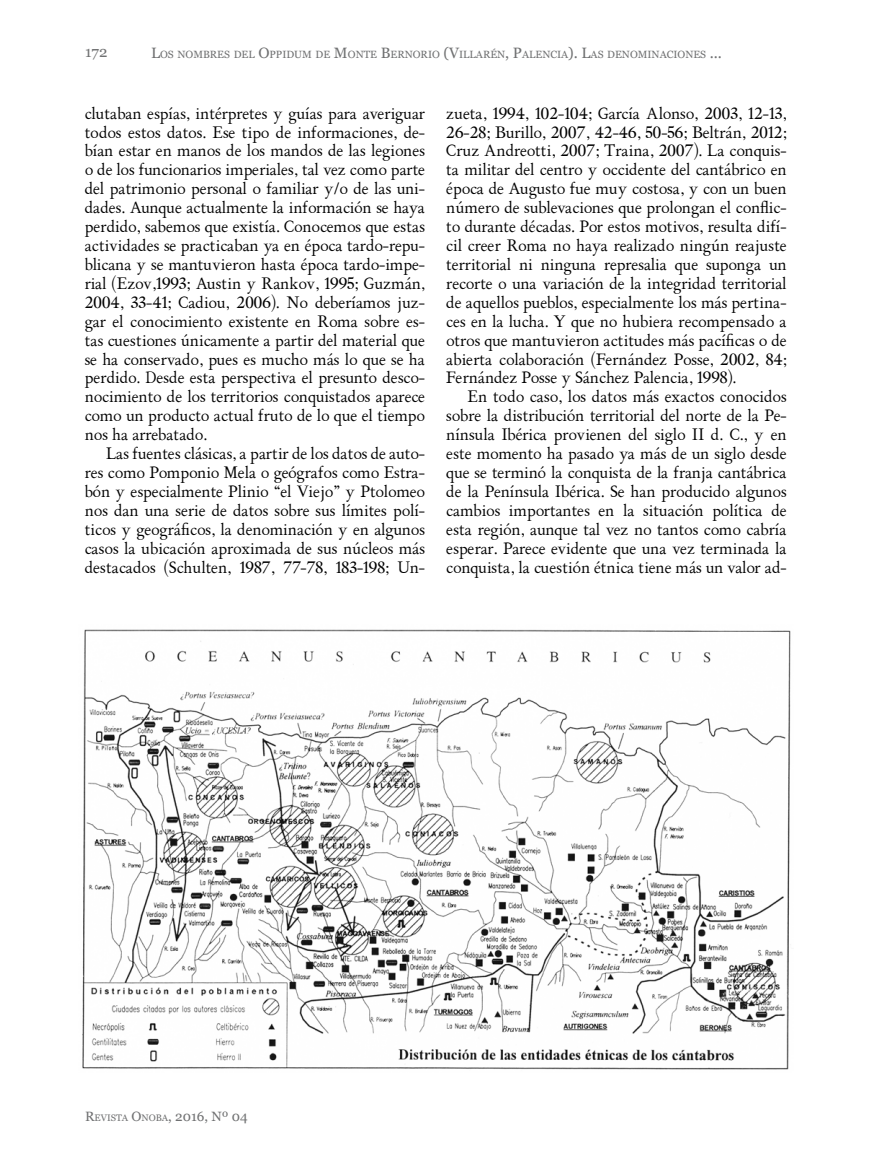
<style>
.page{position:relative;width:872px;height:1170px;background:#fff}
.page>*{position:absolute;margin:0;border:0;box-sizing:border-box;transform-origin:0 0}
.t1{font:15.75px/18.9px "ALPHABETUM Unicode";color:#000;text-align:justify}
.t2{font:15px "Georgia";color:#707172}
.t3{font:10.5px "Georgia";color:#707172}
.t4{font:9.45px "Georgia";color:#707172}
.s1{font-size:15px}
.s2{font-size:13.5px}
</style>
<div class="page">
<img style="left:82px;top:629px;width:709px;height:441px">
<p class="t2" style="left:85px;top:41px;width:24px">172</p>
<p class="t3" style="left:151px;top:47px;width:572px"><span class="s1">L</span>OS NOMBRES DEL <span class="s1">O</span>PPIDUM DE <span class="s1">M</span>ONTE <span class="s1">B</span>ERNORIO <span class="s1">(V</span>ILLARÉN<span class="s1">, P</span>ALENCIA<span class="s1">). L</span>AS DENOMINACIONES <span class="s1">...</span></p>
<p class="t1" style="left:85px;top:104px;width:342px">clutaban espías, intérpretes y guías para averiguar todos estos datos. Ese tipo de informaciones, de&shy;bían estar en manos de los mandos de las legiones o de los funcionarios imperiales, tal vez como parte del patrimonio personal o familiar y/o de las uni&shy;dades. Aunque actualmente la información se haya perdido, sabemos que existía. Conocemos que estas actividades se practicaban ya en época tardo-repu&shy;blicana y se mantuvieron hasta época tardo-impe&shy;rial (Ezov,1993; Austin y Rankov, 1995; Guzmán, 2004, 33-41; Cadiou, 2006). No deberíamos juz&shy;gar el conocimiento existente en Roma sobre es&shy;tas cuestiones únicamente a partir del material que se ha conservado, pues es mucho más lo que se ha perdido. Desde esta perspectiva el presunto desco&shy;nocimiento de los territorios conquistados aparece como un producto actual fruto de lo que el tiempo nos ha arrebatado.</p>
<p class="t1" style="left:85px;top:444px;width:342px;text-indent:21px">Las fuentes clásicas, a partir de los datos de auto&shy;res como Pomponio Mela o geógrafos como Estra&shy;bón y especialmente Plinio “el Viejo” y Ptolomeo nos dan una serie de datos sobre sus límites polí&shy;ticos y geográficos, la denominación y en algunos casos la ubicación aproximada de sus núcleos más destacados (Schulten, 1987, 77-78, 183-198; Un-</p>
<p class="t1" style="left:446px;top:104px;width:342px">zueta, 1994, 102-104; García Alonso, 2003, 12-13, 26-28; Burillo, 2007, 42-46, 50-56; Beltrán, 2012; Cruz Andreotti, 2007; Traina, 2007). La conquis&shy;ta militar del centro y occidente del cantábrico en época de Augusto fue muy costosa, y con un buen número de sublevaciones que prolongan el conflic&shy;to durante décadas. Por estos motivos, resulta difí&shy;cil creer Roma no haya realizado ningún reajuste territorial ni ninguna represalia que suponga un recorte o una variación de la integridad territorial de aquellos pueblos, especialmente los más pertina&shy;ces en la lucha. Y que no hubiera recompensado a otros que mantuvieron actitudes más pacíficas o de abierta colaboración (Fernández Posse, 2002, 84; Fernández Posse y Sánchez Palencia, 1998).</p>
<p class="t1" style="left:446px;top:388px;width:342px;text-indent:21px">En todo caso, los datos más exactos conocidos sobre la distribución territorial del norte de la Pe&shy;nínsula Ibérica provienen del siglo II d. C., y en este momento ha pasado ya más de un siglo desde que se terminó la conquista de la franja cantábrica de la Península Ibérica. Se han producido algunos cambios importantes en la situación política de esta región, aunque tal vez no tantos como cabría esperar. Parece evidente que una vez terminada la conquista, la cuestión étnica tiene más un valor ad-</p>
<p class="t4" style="left:85px;top:1110px;width:164px"><span class="s2">R</span>EVISTA <span class="s2">O</span>NOBA<span class="s2">, 2016, Nº 04</span></p>
</div>
